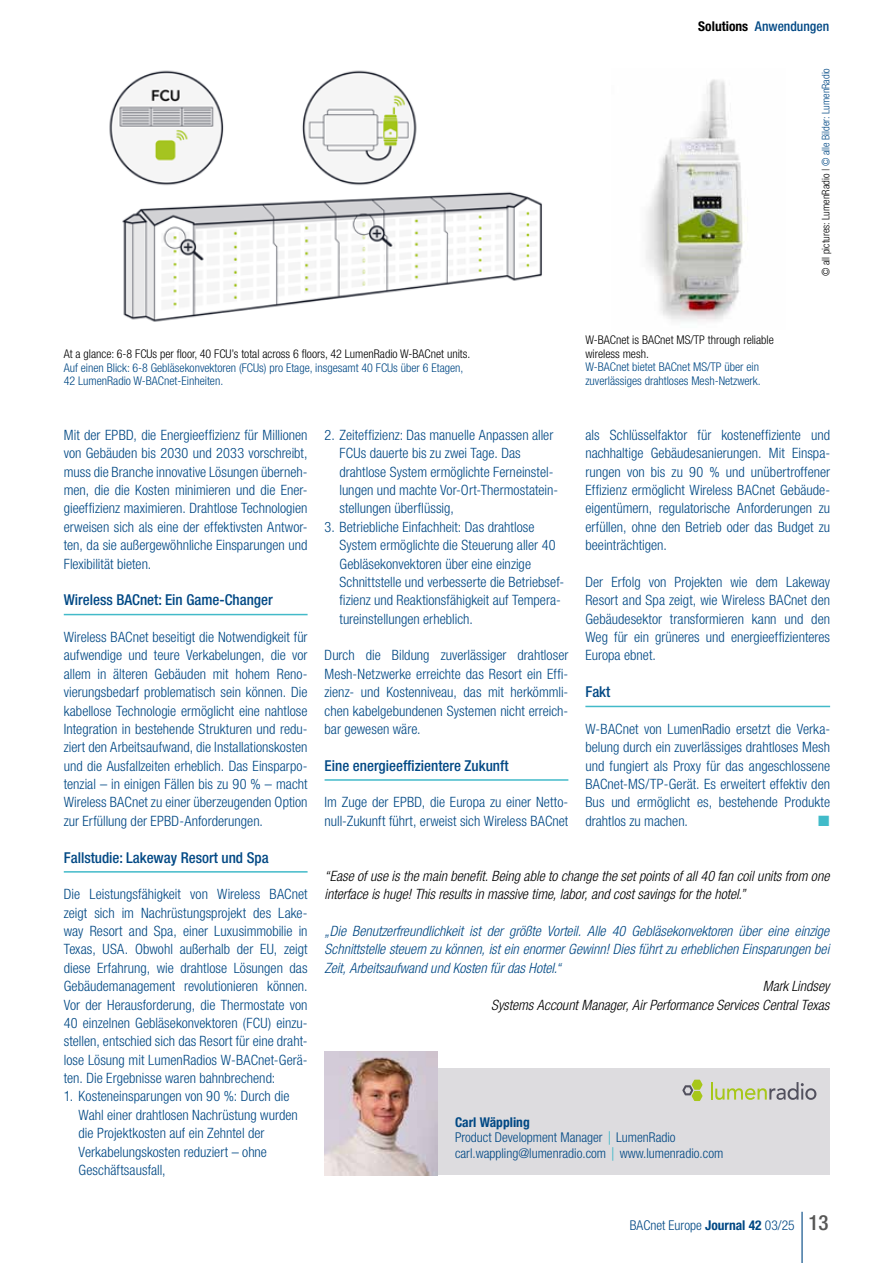
<style>
.page{position:relative;width:893px;height:1263px;background:#fff}
.page>*{position:absolute;margin:0;border:0;box-sizing:border-box;transform-origin:0 0}
.t1{font:500 condensed 15px "Helvetica Neue LT Pro";color:#004884}
.t2{font:300 condensed 14.25px/18.3px "Helvetica Neue LT Std";color:#004884;text-align:justify}
.t3{font:italic 300 condensed 14.25px/18.3px "Helvetica Neue LT Std";color:#000}
.t4{font:italic 300 condensed 14.25px/18.3px "Helvetica Neue LT Std";color:#004884;text-align:justify}
.t5{font:300 condensed 13.5px/15.8px "Helvetica Neue LT Std";color:#004884}
.t6{font:500 condensed 13.5px "Helvetica Neue LT Pro";color:#004884}
.t7{font:700 condensed 13.5px "Helvetica Neue LT Std";color:#004884}
.t8{font:300 condensed 12px/13.5px "Helvetica Neue LT Std";color:#004884}
.t9{font:300 condensed 12px/13.5px "Helvetica Neue LT Std";color:#000}
.t10{font:300 condensed 10.5px "Helvetica Neue LT Std";color:#000}
.s1{font-family:"Helvetica Neue LT Std";font-weight:700;color:#000}
.s2{color:#004884}
.s3{font-weight:700}
.s4{font-family:"Helvetica Neue LT Pro";font-weight:500;font-size:21px;color:#575756}
</style>
<div class="page">
<hr style="left:801px;top:1212px;width:2px;height:51px;background:#004884">
<hr style="left:64px;top:614px;width:244px;height:1px;background:#42bac9">
<hr style="left:64px;top:871px;width:244px;height:2px;background:#42bac9">
<img style="left:109px;top:70px;width:433px;height:252px">
<img style="left:646px;top:79px;width:99px;height:243px">
<hr style="left:325px;top:779px;width:243px;height:2px;background:#42bac9">
<hr style="left:585px;top:706px;width:245px;height:1px;background:#42bac9">
<div style="left:438px;top:1069px;width:391px;height:106px;background:#dddcdf"></div>
<svg style="left:682px;top:1080px;width:20px;height:21px"></svg>
<svg style="left:711px;top:1082px;width:105px;height:18px"></svg>
<img style="left:325px;top:1052px;width:113px;height:123px">
<p class="t6" style="left:698px;top:18px;width:132px"><span class="s1">Solutions</span> Anwendungen</p>
<p class="t9" style="left:64px;top:347px;width:408px">At a glance: 6-8 FCUs per floor, 40 FCU’s total across 6 floors, 42 LumenRadio W-BACnet units.</p>
<p class="t8" style="left:64px;top:361px;width:401px">Auf einen Blick: 6-8 Gebläsekonvektoren (FCUs) pro Etage, insgesamt 40 FCUs über 6 Etagen,<br>42 LumenRadio W-BACnet-Einheiten.</p>
<p class="t9" style="left:585px;top:333px;width:190px">W-BACnet is BACnet MS/TP through reliable wireless mesh.</p>
<p class="t8" style="left:585px;top:360px;width:177px">W-BACnet bietet BACnet MS/TP über ein zuverlässiges drahtloses Mesh-Netzwerk.</p>
<p class="t10" style="left:820px;top:276px;width:209px;rotate:-90deg">© all pictures: LumenRadio | <span class="s2">© alle Bilder: LumenRadio</span></p>
<p class="t2" style="left:64px;top:426px;width:245px">Mit der EPBD, die Energieeffizienz für Millionen von Gebäuden bis 2030 und 2033 vorschreibt, muss die Branche innovative Lösungen überneh&shy;men, die die Kosten minimieren und die Ener&shy;gieeffizienz maximieren. Drahtlose Technologien erweisen sich als eine der effektivsten Antwor&shy;ten, da sie außergewöhnliche Einsparungen und Flexibilität bieten.</p>
<p class="t1" style="left:64px;top:591px;width:211px">Wireless BACnet: Ein Game-Changer</p>
<p class="t2" style="left:64px;top:628px;width:245px">Wireless BACnet beseitigt die Notwendigkeit für aufwendige und teure Verkabelungen, die vor allem in älteren Gebäuden mit hohem Reno&shy;vierungsbedarf problematisch sein können. Die kabellose Technologie ermöglicht eine nahtlose Integration in bestehende Strukturen und redu&shy;ziert den Arbeitsaufwand, die Installationskosten und die Ausfallzeiten erheblich. Das Einsparpo&shy;tenzial – in einigen Fällen bis zu 90 % – macht Wireless BACnet zu einer überzeugenden Option zur Erfüllung der EPBD-Anforderungen.</p>
<p class="t1" style="left:64px;top:848px;width:206px">Fallstudie: Lakeway Resort und Spa</p>
<p class="t2" style="left:64px;top:885px;width:245px">Die Leistungsfähigkeit von Wireless BACnet zeigt sich im Nachrüstungsprojekt des Lake&shy;way Resort and Spa, einer Luxusimmobilie in Texas, USA. Obwohl außerhalb der EU, zeigt diese Erfahrung, wie drahtlose Lösungen das Gebäudemanagement revolutionieren können.<br>Vor der Herausforderung, die Thermostate von 40 einzelnen Gebläsekonvektoren (FCU) einzu&shy;stellen, entschied sich das Resort für eine draht&shy;lose Lösung mit LumenRadios W-BACnet-Gerä&shy;ten. Die Ergebnisse waren bahnbrechend:</p>
<p class="t2" style="left:79px;top:1087px;width:221px;text-align:left;text-indent:-15px">1. Kosteneinsparungen von 90 %: Durch die Wahl einer drahtlosen Nachrüstung wurden die Projektkosten auf ein Zehntel der Verkabelungskosten reduziert – ohne Geschäftsausfall,</p>
<p class="t2" style="left:339px;top:426px;width:220px;text-align:left;text-indent:-15px">2. Zeiteffizienz: Das manuelle Anpassen aller FCUs dauerte bis zu zwei Tage. Das drahtlose System ermöglichte Ferneinstel&shy;lungen und machte Vor-Ort-Thermostatein&shy;stellungen überflüssig,</p>
<p class="t2" style="left:339px;top:517px;width:226px;text-align:left;text-indent:-15px">3. Betriebliche Einfachheit: Das drahtlose System ermöglichte die Steuerung aller 40<br>Gebläsekonvektoren über eine einzige Schnittstelle und verbesserte die Betriebsef&shy;fizienz und Reaktionsfähigkeit auf Tempera&shy;tureinstellungen erheblich.</p>
<p class="t2" style="left:325px;top:646px;width:245px">Durch die Bildung zuverlässiger drahtloser Mesh-Netzwerke erreichte das Resort ein Effi&shy;zienz- und Kostenniveau, das mit herkömmli&shy;chen kabelgebundenen Systemen nicht erreich&shy;bar gewesen wäre.</p>
<p class="t1" style="left:325px;top:756px;width:185px">Eine energieeffizientere Zukunft</p>
<p class="t2" style="left:325px;top:793px;width:245px">Im Zuge der EPBD, die Europa zu einer Netto&shy;null-Zukunft führt, erweist sich Wireless BACnet</p>
<p class="t2" style="left:585px;top:426px;width:246px">als Schlüsselfaktor für kosteneffiziente und nachhaltige Gebäudesanierungen. Mit Einspa&shy;rungen von bis zu 90 % und unübertroffener Effizienz ermöglicht Wireless BACnet Gebäude&shy;eigentümern, regulatorische Anforderungen zu erfüllen, ohne den Betrieb oder das Budget zu beeinträchtigen.</p>
<p class="t2" style="left:585px;top:573px;width:246px">Der Erfolg von Projekten wie dem Lakeway Resort and Spa zeigt, wie Wireless BACnet den Gebäudesektor transformieren kann und den Weg für ein grüneres und energieeffizienteres Europa ebnet.</p>
<p class="t1" style="left:585px;top:683px;width:27px">Fakt</p>
<p class="t2" style="left:585px;top:720px;width:246px">W-BACnet von LumenRadio ersetzt die Verka&shy;belung durch ein zuverlässiges drahtloses Mesh und fungiert als Proxy für das angeschlossene BACnet-MS/TP-Gerät. Es erweitert effektiv den Bus und ermöglicht es, bestehende Produkte drahtlos zu machen.</p>
<p class="t3" style="left:325px;top:867px;width:506px">“Ease of use is the main benefit. Being able to change the set points of all 40 fan coil units from one interface is huge! This results in massive time, labor, and cost savings for the hotel.”</p>
<p class="t4" style="left:325px;top:922px;width:506px">„Die Benutzerfreundlichkeit ist der größte Vorteil. Alle 40 Gebläsekonvektoren über eine einzige Schnittstelle steuern zu können, ist ein enormer Gewinn! Dies führt zu erheblichen Einsparungen bei Zeit, Arbeitsaufwand und Kosten für das Hotel.“</p>
<p class="t3" style="left:491px;top:977px;width:340px;text-align:right">Mark Lindsey<br>Systems Account Manager, Air Performance Services Central Texas</p>
<p class="t7" style="left:455px;top:1113px;width:76px">Carl Wäppling</p>
<p class="t5" style="left:455px;top:1129px;width:270px">Product Development Manager LumenRadio carl.wappling@lumenradio.com www.lumenradio.com</p>
<p class="t5" style="left:630px;top:1217px;width:200px">BACnet Europe <span class="s3">Journal 42</span> 03/25 <span class="s4">13</span></p>
</div>
